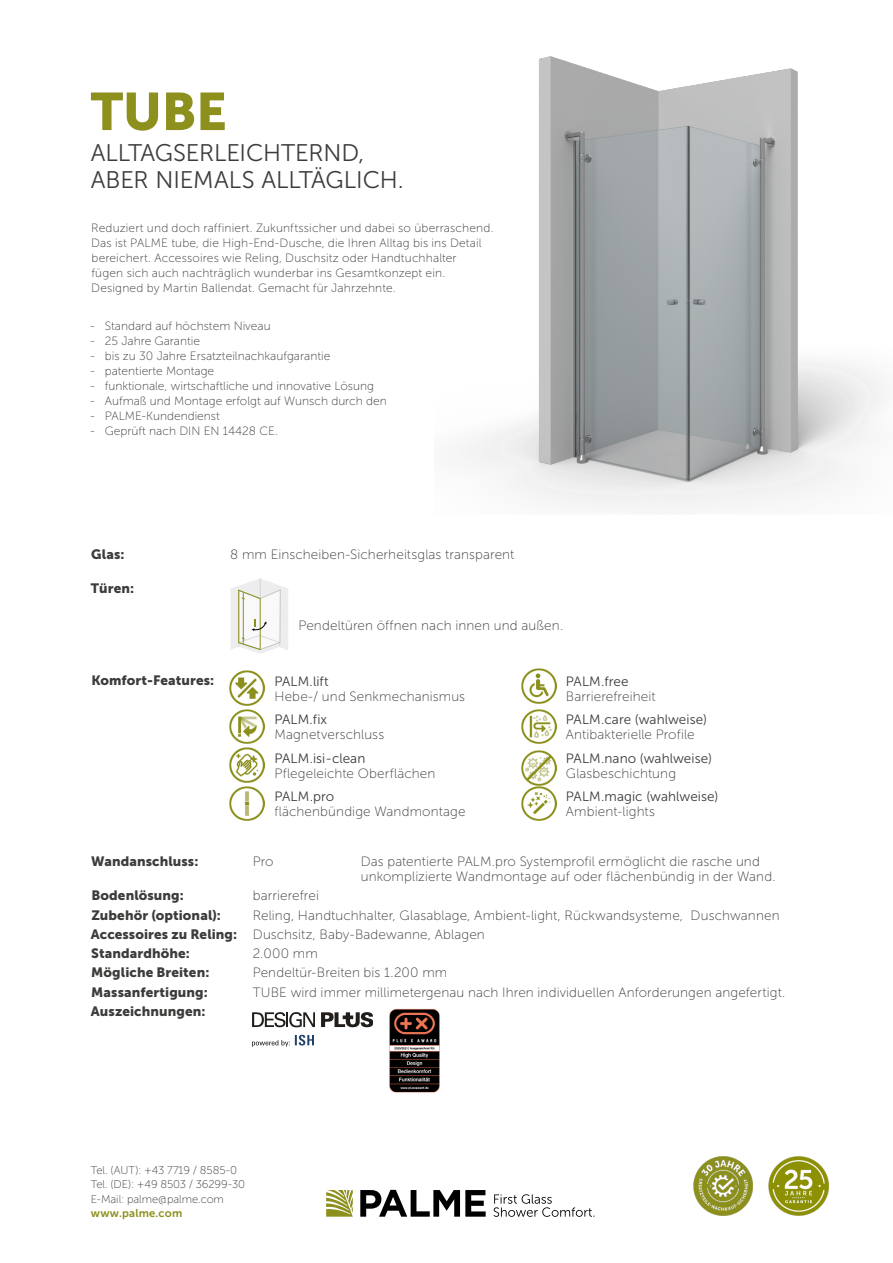
<style>
.page{position:relative;width:893px;height:1263px;background:#fff}
.page>*{position:absolute;margin:0;border:0;box-sizing:border-box;transform-origin:0 0}
.t1{font:52.5px "Museo Sans 900";color:#8d901d}
.t2{font:24px/27px "Museo Sans 300";letter-spacing:-.005em;color:#3c3c3b}
.t3{font:13.5px/15px "Museo Sans 100";letter-spacing:.01em;color:#3c3c3b}
.t4{font:13.5px "Museo Sans 900";letter-spacing:.005em;color:#3c3c3b}
.t5{font:13.5px "Museo Sans 300";letter-spacing:.005em;color:#3c3c3b}
.t6{font:12px/15px "Museo Sans 100";color:#3c3c3b}
.t7{font:11.25px/14.2px "Museo Sans 100";letter-spacing:-.005em;color:#3c3c3b}
.t8{font:11.25px "Museo Sans 700";letter-spacing:.015em;color:#8d901d}
.s1{font-family:"Museo Sans 900"}
</style>
<div class="page">
<svg style="left:360px;top:1190px;width:126px;height:27px"></svg>
<svg style="left:326px;top:1190px;width:27px;height:27px"></svg>
<svg style="left:493px;top:1194px;width:101px;height:23px"></svg>
<img style="left:768px;top:1156px;width:61px;height:60px">
<img style="left:693px;top:1156px;width:60px;height:60px">
<img style="left:463px;top:56px;width:420px;height:452px">
<svg style="left:230px;top:578px;width:58px;height:76px"></svg>
<img style="left:230px;top:671px;width:34px;height:34px">
<img style="left:230px;top:709px;width:34px;height:35px">
<img style="left:522px;top:709px;width:34px;height:35px">
<img style="left:230px;top:748px;width:34px;height:34px">
<img style="left:522px;top:751px;width:34px;height:70px">
<img style="left:230px;top:786px;width:34px;height:35px">
<img style="left:522px;top:668px;width:34px;height:35px">
<svg style="left:321px;top:1012px;width:52px;height:16px"></svg>
<svg style="left:252px;top:1012px;width:63px;height:16px"></svg>
<svg style="left:252px;top:1035px;width:62px;height:12px"></svg>
<img style="left:389px;top:1009px;width:51px;height:84px">
<h1 class="t1" style="left:91px;top:82px;width:138px">TUBE</h1>
<h2 class="t2" style="left:91px;top:140px;width:315px">ALLTAGSERLEICHTERND,<br>ABER NIEMALS ALLTÄGLICH.</h2>
<p class="t6" style="left:91px;top:220px;width:404px">Reduziert und doch raffiniert. Zukunftssicher und dabei so überraschend.<br>Das ist PALME tube, die High-End-Dusche, die Ihren Alltag bis ins Detail bereichert. Accessoires wie Reling, Duschsitz oder Handtuchhalter<br>fügen sich auch nachträglich wunderbar ins Gesamtkonzept ein.<br>Designed by Martin Ballendat. Gemacht für Jahrzehnte.</p>
<p class="t6" style="left:91px;top:318px;width:182px">- Standard auf höchstem Niveau</p>
<p class="t6" style="left:91px;top:333px;width:111px">- 25 Jahre Garantie</p>
<p class="t6" style="left:91px;top:348px;width:241px">- bis zu 30 Jahre Ersatzteilnachkaufgarantie</p>
<p class="t6" style="left:91px;top:363px;width:125px">- patentierte Montage</p>
<p class="t6" style="left:91px;top:378px;width:285px">- funktionale, wirtschaftliche und innovative Lösung</p>
<p class="t6" style="left:91px;top:393px;width:298px">- Aufmaß und Montage erfolgt auf Wunsch durch den</p>
<p class="t6" style="left:91px;top:408px;width:131px">- PALME-Kundendienst</p>
<p class="t6" style="left:91px;top:423px;width:189px">- Geprüft nach DIN EN 14428 CE.</p>
<p class="t4" style="left:91px;top:546px;width:35px">Glas:</p>
<p class="t3" style="left:230px;top:547px;width:286px">8 mm Einscheiben-Sicherheitsglas transparent</p>
<p class="t4" style="left:91px;top:581px;width:45px">Türen:</p>
<p class="t4" style="left:91px;top:673px;width:124px">Komfort-Features:</p>
<p class="t3" style="left:298px;top:618px;width:266px">Pendeltüren öffnen nach innen und außen.</p>
<p class="t5" style="left:274px;top:674px;width:56px">PALM.lift</p>
<p class="t3" style="left:274px;top:689px;width:192px">Hebe-/ und Senkmechanismus</p>
<p class="t5" style="left:274px;top:712px;width:54px">PALM.fix</p>
<p class="t3" style="left:274px;top:727px;width:111px">Magnetverschluss</p>
<p class="t5" style="left:274px;top:751px;width:92px">PALM.isi-clean</p>
<p class="t3" style="left:274px;top:766px;width:162px">Pflegeleichte Oberflächen</p>
<p class="t5" style="left:274px;top:789px;width:61px">PALM.pro</p>
<p class="t3" style="left:274px;top:804px;width:193px">flächenbündige Wandmontage</p>
<p class="t5" style="left:566px;top:674px;width:64px">PALM.free</p>
<p class="t3" style="left:566px;top:688px;width:91px">Barrierefreiheit</p>
<p class="t5" style="left:566px;top:712px;width:143px">PALM.care (wahlweise)</p>
<p class="t3" style="left:566px;top:727px;width:130px">Antibakterielle Profile</p>
<p class="t5" style="left:566px;top:751px;width:148px">PALM.nano (wahlweise)</p>
<p class="t3" style="left:566px;top:765px;width:112px">Glasbeschichtung</p>
<p class="t5" style="left:566px;top:789px;width:154px">PALM.magic (wahlweise)</p>
<p class="t3" style="left:566px;top:804px;width:91px">Ambient-lights</p>
<p class="t4" style="left:91px;top:854px;width:109px">Wandanschluss:</p>
<p class="t3" style="left:253px;top:854px;width:22px">Pro</p>
<p class="t3" style="left:361px;top:854px;width:416px">Das patentierte PALM.pro Systemprofil ermöglicht die rasche und unkomplizierte Wandmontage auf oder flächenbündig in der Wand.</p>
<p class="t4" style="left:91px;top:888px;width:94px">Bodenlösung:</p>
<p class="t3" style="left:253px;top:888px;width:68px">barrierefrei</p>
<p class="t4" style="left:91px;top:907px;width:131px">Zubehör (optional):</p>
<p class="t3" style="left:91px;top:905px;width:690px;line-height:19.2px;text-indent:162px">Reling, Handtuchhalter, Glasablage, Ambient-light, Rückwandsysteme, Duschwannen<br><span class="s1">Accessoires zu Reling:</span> Duschsitz, Baby-Badewanne, Ablagen</p>
<p class="t4" style="left:91px;top:946px;width:100px">Standardhöhe:</p>
<p class="t3" style="left:253px;top:946px;width:67px">2.000 mm</p>
<p class="t4" style="left:91px;top:965px;width:120px">Mögliche Breiten:</p>
<p class="t3" style="left:253px;top:965px;width:196px">Pendeltür-Breiten bis 1.200 mm</p>
<p class="t4" style="left:91px;top:984px;width:118px">Massanfertigung:</p>
<p class="t3" style="left:253px;top:984px;width:534px">TUBE wird immer millimetergenau nach Ihren individuellen Anforderungen angefertigt.</p>
<p class="t4" style="left:91px;top:1003px;width:116px">Auszeichnungen:</p>
<p class="t7" style="left:91px;top:1163px;width:156px">Tel. (AUT): +43 7719 / 8585-0<br>Tel. (DE): +49 8503 / 36299-30<br>E-Mail: palme@palme.com</p>
<p class="t8" style="left:91px;top:1207px;width:93px">www.palme.com</p>
</div>
